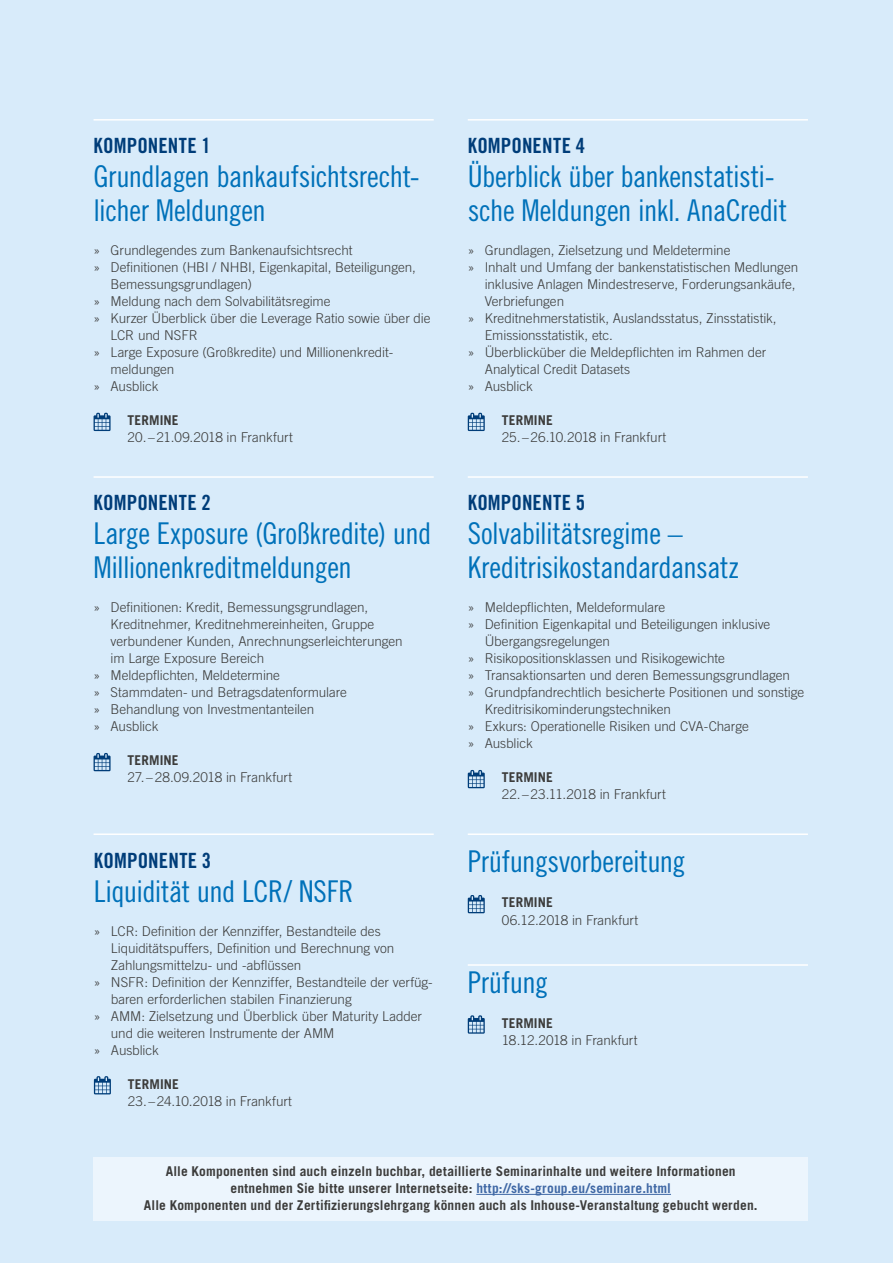
<style>
.page{position:relative;width:893px;height:1263px;background:#d8ebfa}
.page>*{position:absolute;margin:0;border:0;box-sizing:border-box;transform-origin:0 0}
.t1{font:30px/34px "Trade Gothic LT Std Cn 18";letter-spacing:-.015em;color:#0071b9}
.t2{font:21px "Trade Gothic LT Std Bd Cn 20";letter-spacing:.01em;color:#003d79}
.t3{font:300 13.5px "Trade Gothic LT Std";letter-spacing:-.005em;color:#3c3c3b}
.t4{font:700 13.5px/17px "Trade Gothic LT Std";letter-spacing:.01em;color:#3c3c3b;text-align:center}
.s1{color:#3f68a5}
</style>
<div class="page">
<div style="left:94px;top:1157px;width:714px;height:63px;background:#ecf5fd"></div>
<hr style="left:476px;top:1194px;width:195px;height:1px;background:#3f68a5">
<svg style="left:94px;top:753px;width:17px;height:18px"></svg>
<svg style="left:468px;top:770px;width:17px;height:18px"></svg>
<hr style="left:94px;top:476px;width:340px;height:2px;background:#fff">
<hr style="left:468px;top:476px;width:340px;height:2px;background:#fff">
<svg style="left:94px;top:413px;width:17px;height:18px"></svg>
<svg style="left:468px;top:413px;width:17px;height:18px"></svg>
<hr style="left:94px;top:119px;width:340px;height:2px;background:#fff">
<hr style="left:468px;top:119px;width:340px;height:2px;background:#fff">
<svg style="left:94px;top:1076px;width:17px;height:18px"></svg>
<hr style="left:94px;top:833px;width:340px;height:2px;background:#fff">
<hr style="left:468px;top:833px;width:340px;height:2px;background:#fff">
<hr style="left:468px;top:964px;width:340px;height:2px;background:#fff">
<svg style="left:468px;top:895px;width:17px;height:18px"></svg>
<svg style="left:468px;top:1015px;width:17px;height:19px"></svg>
<h2 class="t2" style="left:94px;top:133px;width:119px">KOMPONENTE 1</h2>
<h1 class="t1" style="left:94px;top:159px;width:328px">Grundlagen bankaufsichtsrecht&shy;licher Meldungen</h1>
<p class="t3" style="left:94px;top:242px;width:260px">» Grundlegendes zum Bankenaufsichtsrecht</p>
<p class="t3" style="left:94px;top:259px;width:324px">» Definitionen (HBI / NHBI, Eigenkapital, Beteiligungen,</p>
<p class="t3" style="left:111px;top:276px;width:143px">Bemessungsgrundlagen)</p>
<p class="t3" style="left:94px;top:293px;width:239px">» Meldung nach dem Solvabilitätsregime</p>
<p class="t3" style="left:94px;top:310px;width:339px">» Kurzer Überblick über die Leverage Ratio sowie über die</p>
<p class="t3" style="left:111px;top:327px;width:89px">LCR und NSFR</p>
<p class="t3" style="left:94px;top:344px;width:300px">» Large Exposure (Großkredite) und Millionenkredit-</p>
<p class="t3" style="left:111px;top:361px;width:65px">meldungen</p>
<p class="t3" style="left:94px;top:378px;width:67px">» Ausblick</p>
<p class="t4" style="left:128px;top:412px;width:52px">TERMINE</p>
<p class="t3" style="left:128px;top:429px;width:167px">20. –21.09.2018 in Frankfurt</p>
<h2 class="t2" style="left:94px;top:490px;width:119px">KOMPONENTE 2</h2>
<h1 class="t1" style="left:94px;top:516px;width:339px">Large Exposure (Großkredite) und<br>Millionenkreditmeldungen</h1>
<p class="t3" style="left:94px;top:599px;width:276px">» Definitionen: Kredit, Bemessungsgrundlagen,</p>
<p class="t3" style="left:111px;top:616px;width:265px">Kreditnehmer, Kreditnehmereinheiten, Gruppe</p>
<p class="t3" style="left:111px;top:633px;width:294px">verbundener Kunden, Anrechnungserleichterungen</p>
<p class="t3" style="left:111px;top:651px;width:155px">im Large Exposure Bereich</p>
<p class="t3" style="left:94px;top:668px;width:188px">» Meldepflichten, Meldetermine</p>
<p class="t3" style="left:94px;top:685px;width:255px">» Stammdaten- und Betragsdatenformulare</p>
<p class="t3" style="left:94px;top:702px;width:222px">» Behandlung von Investmentanteilen</p>
<p class="t3" style="left:94px;top:719px;width:67px">» Ausblick</p>
<p class="t4" style="left:128px;top:752px;width:52px">TERMINE</p>
<p class="t3" style="left:128px;top:770px;width:166px">27. –28.09.2018 in Frankfurt</p>
<h2 class="t2" style="left:94px;top:847px;width:119px">KOMPONENTE 3</h2>
<h1 class="t1" style="left:94px;top:873px;width:261px">Liquidität und LCR/ NSFR</h1>
<p class="t3" style="left:94px;top:923px;width:288px">» LCR: Definition der Kennziffer, Bestandteile des</p>
<p class="t3" style="left:111px;top:940px;width:285px">Liquiditätspuffers, Definition und Berechnung von</p>
<p class="t3" style="left:111px;top:957px;width:192px">Zahlungsmittelzu- und -abflüssen</p>
<p class="t3" style="left:94px;top:974px;width:340px">» NSFR: Definition der Kennziffer, Bestandteile der verfüg-</p>
<p class="t3" style="left:111px;top:991px;width:242px">baren erforderlichen stabilen Finanzierung</p>
<p class="t3" style="left:94px;top:1008px;width:330px">» AMM: Zielsetzung und Überblick über Maturity Ladder</p>
<p class="t3" style="left:111px;top:1025px;width:225px">und die weiteren Instrumente der AMM</p>
<p class="t3" style="left:94px;top:1042px;width:67px">» Ausblick</p>
<p class="t4" style="left:128px;top:1075px;width:52px">TERMINE</p>
<p class="t3" style="left:128px;top:1093px;width:166px">23. –24.10.2018 in Frankfurt</p>
<h2 class="t2" style="left:468px;top:133px;width:119px">KOMPONENTE 4</h2>
<h1 class="t1" style="left:468px;top:159px;width:321px">Überblick über bankenstatisti&shy;sche Meldungen inkl. AnaCredit</h1>
<p class="t3" style="left:468px;top:242px;width:264px">» Grundlagen, Zielsetzung und Meldetermine</p>
<p class="t3" style="left:468px;top:259px;width:332px">» Inhalt und Umfang der bankenstatistischen Medlungen</p>
<p class="t3" style="left:485px;top:276px;width:312px">inklusive Anlagen Mindestreserve, Forderungsankäufe,</p>
<p class="t3" style="left:485px;top:293px;width:81px">Verbriefungen</p>
<p class="t3" style="left:468px;top:310px;width:310px">» Kreditnehmerstatistik, Auslandsstatus, Zinsstatistik,</p>
<p class="t3" style="left:485px;top:327px;width:130px">Emissionsstatistik, etc.</p>
<p class="t3" style="left:468px;top:344px;width:300px">» Überblicküber die Meldepflichten im Rahmen der</p>
<p class="t3" style="left:485px;top:361px;width:147px">Analytical Credit Datasets</p>
<p class="t3" style="left:468px;top:378px;width:67px">» Ausblick</p>
<p class="t4" style="left:502px;top:412px;width:52px">TERMINE</p>
<p class="t3" style="left:502px;top:429px;width:166px">25.–26.10.2018 in Frankfurt</p>
<h2 class="t2" style="left:468px;top:490px;width:119px">KOMPONENTE 5</h2>
<h1 class="t1" style="left:468px;top:516px;width:272px">Solvabilitätsregime –<br>Kreditrisikostandardansatz</h1>
<p class="t3" style="left:468px;top:599px;width:199px">» Meldepflichten, Meldeformulare</p>
<p class="t3" style="left:468px;top:616px;width:304px">» Definition Eigenkapital und Beteiligungen inklusive</p>
<p class="t3" style="left:485px;top:633px;width:127px">Übergangsregelungen</p>
<p class="t3" style="left:468px;top:651px;width:259px">» Risikopositionsklassen und Risikogewichte</p>
<p class="t3" style="left:468px;top:668px;width:324px">» Transaktionsarten und deren Bemessungsgrundlagen</p>
<p class="t3" style="left:468px;top:685px;width:338px">» Grundpfandrechtlich besicherte Positionen und sonstige</p>
<p class="t3" style="left:485px;top:702px;width:188px">Kreditrisikominderungstechniken</p>
<p class="t3" style="left:468px;top:719px;width:283px">» Exkurs: Operationelle Risiken und CVA-Charge</p>
<p class="t3" style="left:468px;top:736px;width:67px">» Ausblick</p>
<p class="t4" style="left:502px;top:769px;width:52px">TERMINE</p>
<p class="t3" style="left:502px;top:787px;width:166px">22.–23.11.2018 in Frankfurt</p>
<h1 class="t1" style="left:468px;top:844px;width:219px">Prüfungsvorbereitung</h1>
<p class="t4" style="left:502px;top:894px;width:52px">TERMINE</p>
<p class="t3" style="left:502px;top:912px;width:138px">06.12.2018 in Frankfurt</p>
<h1 class="t1" style="left:468px;top:964px;width:82px">Prüfung</h1>
<p class="t4" style="left:502px;top:1014px;width:52px">TERMINE</p>
<p class="t3" style="left:502px;top:1032px;width:137px">18.12.2018 in Frankfurt</p>
<p class="t4" style="left:144px;top:1162px;width:615px">Alle Komponenten sind auch einzeln buchbar, detaillierte Seminarinhalte und weitere Informationen entnehmen Sie bitte unserer Internetseite: <span class="s1">http://sks-group.eu/seminare.html<br></span>Alle Komponenten und der Zertifizierungslehrgang können auch als Inhouse-Veranstaltung gebucht werden.</p>
</div>
